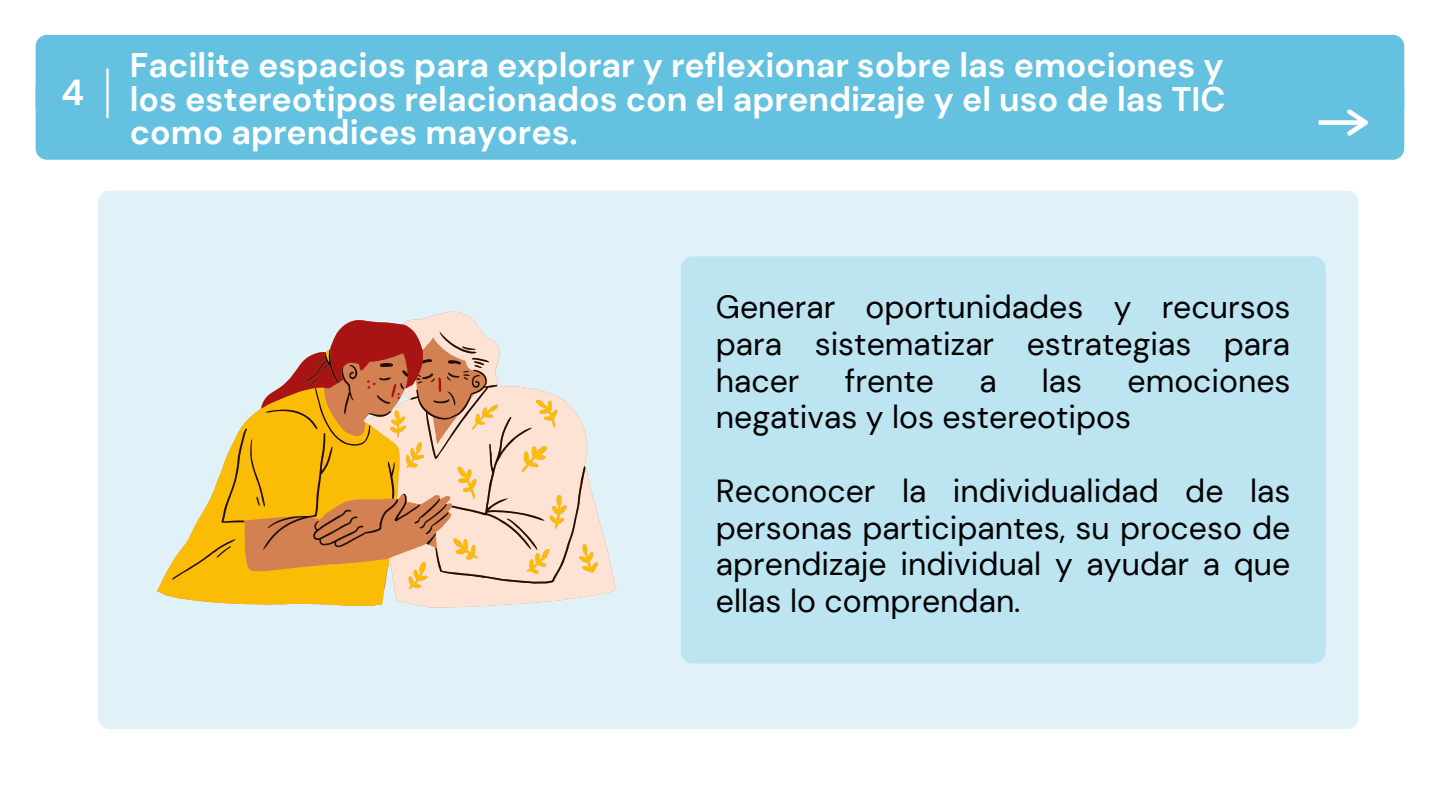
<style>
.page{position:relative;width:1440px;height:810px;background:#fff}
.page>*{position:absolute;margin:0;border:0;box-sizing:border-box;transform-origin:0 0}
.t1{font:700 36px "DM Sans";color:#fff}
.t2{font:700 34px/33.8px "DM Sans";color:#fff;text-align:justify}
.t3{font:32px/36.8px "DM Sans";color:#000;text-align:justify}
</style>
<div class="page">
<div style="left:98px;top:191px;width:1261px;height:538px;background:#e0f2f8;border-radius:11px"></div>
<div style="left:36px;top:35px;width:1368px;height:83px;background:#64c1df;border-radius:11px"></div>
<div style="left:36px;top:76px;width:1368px;height:84px;background:#64c1df;border-radius:11px"></div>
<svg style="left:106px;top:69px;width:3px;height:49px"></svg>
<svg style="left:1319px;top:109px;width:49px;height:27px"></svg>
<div style="left:681px;top:256px;width:645px;height:408px;background:#bde4f1;border-radius:12px"></div>
<svg style="left:157px;top:563px;width:208px;height:43px;fill:#fbbc05"></svg>
<svg style="left:365px;top:312px;width:251px;height:296px"></svg>
<svg style="left:172px;top:332px;width:413px;height:252px"></svg>
<svg style="left:261px;top:320px;width:180px;height:89px"></svg>
<p class="t1" style="left:61px;top:70px;width:25px">4</p>
<p class="t2" style="left:130px;top:48px;width:1097px">Facilite espacios para explorar y reflexionar sobre las emociones y los estereotipos relacionados con el aprendizaje y el uso de las TIC como aprendices mayores.</p>
<p class="t3" style="left:716px;top:289px;width:576px">Generar oportunidades y recursos para sistematizar estrategias para hacer</p>
<p class="t3" style="left:716px;top:362px;width:576px;text-indent:412px">emociones negativas y los estereotipos</p>
<p class="t3" style="left:845px;top:362px;width:91px">frente</p>
<p class="t3" style="left:979px;top:362px;width:19px">a</p>
<p class="t3" style="left:1042px;top:362px;width:42px">las</p>
<p class="t3" style="left:716px;top:473px;width:576px">Reconocer la individualidad de las personas participantes, su proceso de aprendizaje individual y ayudar a que ellas lo comprendan.</p>
</div>
